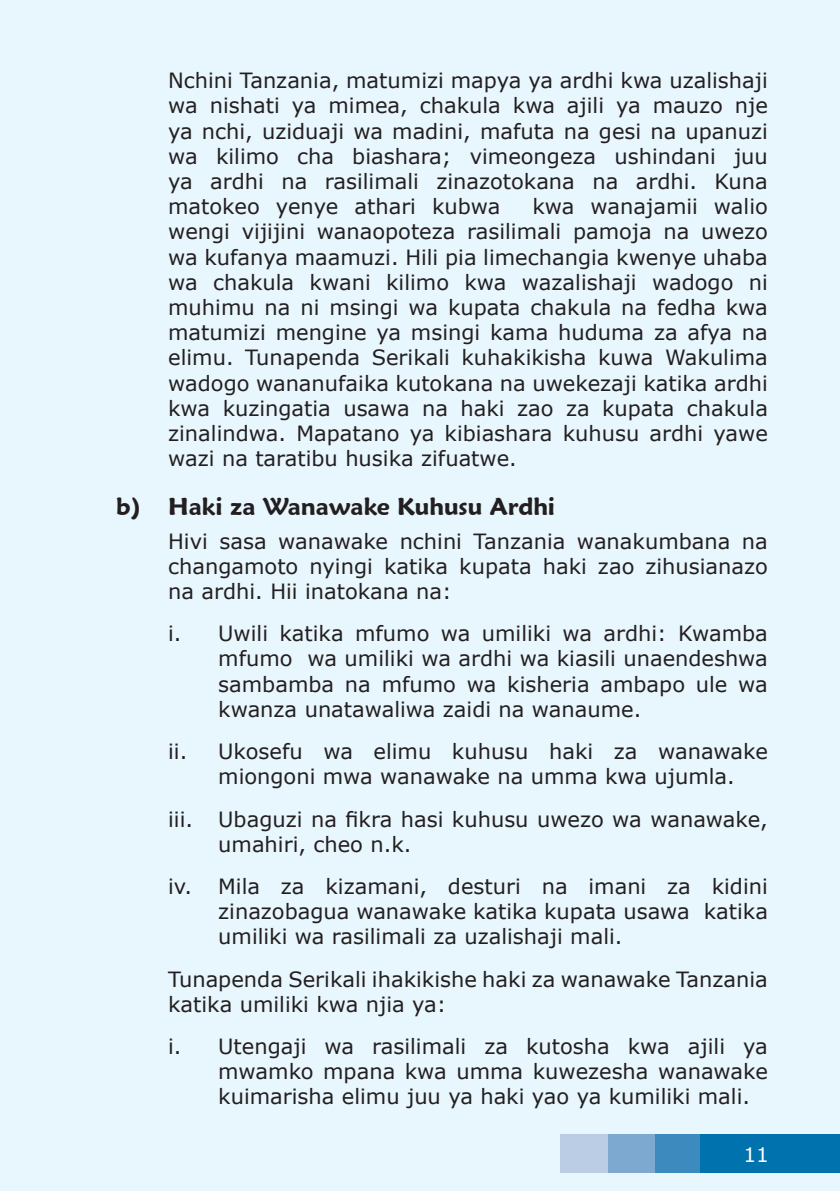
<style>
.page{position:relative;width:840px;height:1191px;background:#fff}
.page>*{position:absolute;margin:0;border:0;box-sizing:border-box;transform-origin:0 0}
.t1{font:600 24px "Maiandra GD";color:#231f20}
.t2{font:21px/25.2px "Verdana";color:#231f20;text-align:justify}
.t3{font:20px "Verdana";color:#fff}
</style>
<div class="page">
<div style="left:0;top:0;width:839px;height:1191px;background:#e8f6fd"></div>
<div style="left:698px;top:1134px;width:141px;height:39px;background:#0073af"></div>
<div style="left:653px;top:1134px;width:46px;height:39px;background:#3d8abe"></div>
<div style="left:606px;top:1134px;width:48px;height:39px;background:#7da8d0"></div>
<div style="left:560px;top:1134px;width:47px;height:39px;background:#bacde5"></div>
<p class="t2" style="left:168px;top:68px;width:601px">Nchini Tanzania, matumizi mapya ya ardhi kwa uzalishaji wa nishati ya mimea, chakula kwa ajili ya mauzo nje ya nchi, uziduaji wa madini, mafuta na gesi na upanuzi wa kilimo cha biashara; vimeongeza ushindani juu ya ardhi na rasilimali zinazotokana na ardhi. Kuna matokeo yenye athari kubwa</p>
<p class="t2" style="left:168px;top:194px;width:601px;text-indent:364px">kwa wanajamii walio wengi vijijini wanaopoteza rasilimali pamoja na uwezo wa kufanya maamuzi. Hili pia limechangia kwenye uhaba wa chakula kwani kilimo kwa wazalishaji wadogo ni muhimu na ni msingi wa kupata chakula na fedha kwa matumizi mengine ya msingi kama huduma za afya na elimu. Tunapenda Serikali kuhakikisha kuwa Wakulima wadogo wananufaika kutokana na uwekezaji katika ardhi kwa kuzingatia usawa na haki zao za kupata chakula zinalindwa. Mapatano ya kibiashara kuhusu ardhi yawe wazi na taratibu husika zifuatwe.</p>
<p class="t1" style="left:116px;top:492px;width:440px">b) Haki za Wanawake Kuhusu Ardhi</p>
<p class="t2" style="left:168px;top:528px;width:601px">Hivi sasa wanawake nchini Tanzania wanakumbana na changamoto nyingi katika kupata haki zao zihusianazo na ardhi. Hii inatokana na:</p>
<p class="t2" style="left:218px;top:621px;width:551px;text-indent:-50px">i. Uwili katika mfumo wa umiliki wa ardhi: Kwamba mfumo wa umiliki wa ardhi wa kiasili unaendeshwa sambamba na mfumo wa kisheria ambapo ule wa kwanza unatawaliwa zaidi na wanaume.</p>
<p class="t2" style="left:218px;top:738px;width:551px;text-indent:-50px">ii. Ukosefu wa elimu kuhusu haki za wanawake miongoni mwa wanawake na umma kwa ujumla.</p>
<p class="t2" style="left:218px;top:806px;width:551px;text-indent:-50px">iii. Ubaguzi na fikra hasi kuhusu uwezo wa wanawake, umahiri, cheo n.k.</p>
<p class="t2" style="left:218px;top:873px;width:551px;text-indent:-50px">iv. Mila za kizamani, desturi na imani za kidini zinazobagua wanawake katika kupata usawa katika umiliki wa rasilimali za uzalishaji mali.</p>
<p class="t2" style="left:168px;top:966px;width:601px">Tunapenda Serikali ihakikishe haki za wanawake Tanzania katika umiliki kwa njia ya:</p>
<p class="t2" style="left:218px;top:1033px;width:551px;text-indent:-50px">i. Utengaji wa rasilimali za kutosha kwa ajili ya mwamko mpana kwa umma kuwezesha wanawake kuimarisha elimu juu ya haki yao ya kumiliki mali.</p>
<p class="t3" style="left:743px;top:1140px;width:27px">11</p>
</div>
